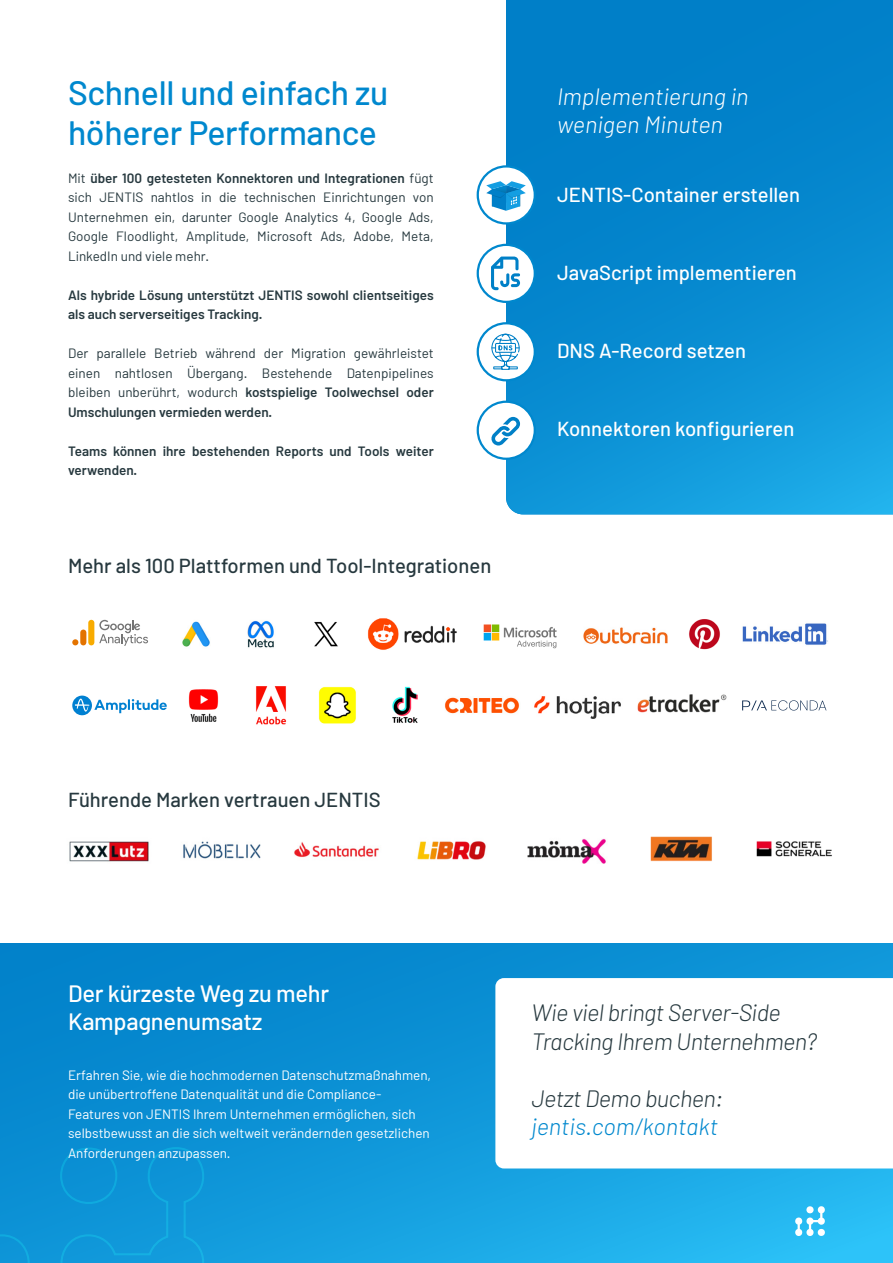
<style>
.page{position:relative;width:893px;height:1263px;background:#fff}
.page>*{position:absolute;margin:0;border:0;box-sizing:border-box;transform-origin:0 0}
.t1{font:500 33.75px/40.5px "Barlow";letter-spacing:-.01em;color:#0088ce}
.t2{font:italic 300 23.7px/28.3px "Barlow";letter-spacing:-.02em;color:#27393f}
.t3{font:500 23.7px/28.3px "Barlow";letter-spacing:-.01em;color:#fff}
.t4{font:italic 300 23.7px/28.3px "Barlow";letter-spacing:-.01em;color:#0088ce}
.t5{font:italic 300 23.7px/28.3px "Barlow";color:#fff}
.t6{font:500 20.25px "Barlow";color:#fff}
.t7{font:500 20.25px "Barlow";color:#27393f}
.t8{font:13.5px/19.5px "Barlow";color:#27393f;text-align:justify}
.t9{font:13.5px/19.5px "Barlow";color:#fff}
.t10{font:600 13.5px/19.5px "Barlow";color:#27393f}
.s1{font-weight:600}
.s2{color:#27393f}
</style>
<div class="page">
<svg style="left:0;top:943px;width:893px;height:320px;background:#0f96d8"></svg>
<svg style="left:0;top:1233px;width:39px;height:30px"></svg>
<svg style="left:51px;top:1147px;width:154px;height:116px;background:#0e95d7"></svg>
<svg style="left:795px;top:1206px;width:30px;height:30px"></svg>
<img style="left:637px;top:694px;width:90px;height:19px">
<img style="left:534px;top:696px;width:87px;height:22px">
<svg style="left:506px;top:0;width:387px;height:514px;background:#078bd0"></svg>
<img style="left:742px;top:623px;width:86px;height:22px">
<img style="left:188px;top:689px;width:31px;height:33px">
<img style="left:367px;top:618px;width:90px;height:32px">
<img style="left:583px;top:627px;width:84px;height:17px">
<img style="left:689px;top:619px;width:31px;height:31px">
<img style="left:318px;top:686px;width:38px;height:38px">
<img style="left:182px;top:621px;width:28px;height:26px">
<img style="left:247px;top:620px;width:27px;height:28px">
<img style="left:256px;top:686px;width:31px;height:39px">
<img style="left:314px;top:621px;width:24px;height:26px">
<img style="left:445px;top:697px;width:74px;height:17px">
<img style="left:392px;top:686px;width:26px;height:37px">
<svg style="left:99px;top:620px;width:49px;height:26px"></svg>
<div style="left:88px;top:620px;width:6px;height:25px;background:#f8ab00;border-radius:3px"></div>
<div style="left:80px;top:629px;width:6px;height:16px;background:#e37300;border-radius:3px"></div>
<svg style="left:72px;top:639px;width:6px;height:6px"></svg>
<svg style="left:478px;top:166px;width:57px;height:57px"></svg>
<div style="left:477px;top:165px;width:59px;height:60px;border:2px solid #0088ce;border-radius:50%"></div>
<div style="left:478px;top:245px;width:57px;height:57px;background:#fff;border-radius:50%"></div>
<div style="left:477px;top:244px;width:59px;height:59px;border:2px solid #0088ce;border-radius:50%"></div>
<div style="left:478px;top:323px;width:57px;height:57px;background:#fff;border-radius:50%"></div>
<div style="left:477px;top:322px;width:59px;height:59px;border:2px solid #0088ce;border-radius:50%"></div>
<div style="left:478px;top:402px;width:57px;height:57px;background:#fff;border-radius:50%"></div>
<div style="left:477px;top:401px;width:59px;height:59px;border:2px solid #0088ce;border-radius:50%"></div>
<img style="left:69px;top:838px;width:537px;height:26px">
<img style="left:650px;top:836px;width:182px;height:26px">
<svg style="left:486px;top:181px;width:40px;height:30px"></svg>
<svg style="left:491px;top:334px;width:29px;height:36px"></svg>
<svg style="left:491px;top:417px;width:29px;height:28px"></svg>
<svg style="left:491px;top:257px;width:29px;height:33px"></svg>
<svg style="left:742px;top:700px;width:84px;height:10px"></svg>
<svg style="left:72px;top:696px;width:95px;height:19px"></svg>
<img style="left:483px;top:624px;width:74px;height:25px">
<svg style="left:495px;top:978px;width:398px;height:190px"></svg>
<p class="t1" style="left:68px;top:72px;width:322px">Schnell und einfach zu höherer Performance</p>
<p class="t8" style="left:68px;top:168px;width:367px">Mit <span class="s1">über 100 getesteten Konnektoren und Integrationen</span> fügt sich JENTIS nahtlos in die technischen Einrichtungen von Unternehmen ein, darunter Google Analytics 4, Google Ads, Google Floodlight, Amplitude, Microsoft Ads, Adobe, Meta, LinkedIn und viele mehr.</p>
<p class="t10" style="left:68px;top:285px;width:367px">Als hybride Lösung unterstützt JENTIS sowohl clientseitiges als auch serverseitiges Tracking.</p>
<p class="t8" style="left:68px;top:343px;width:367px">Der parallele Betrieb während der Migration gewährleistet einen nahtlosen Übergang. Bestehende Datenpipelines bleiben unberührt, wodurch <span class="s1">kostspielige Toolwechsel oder Umschulungen vermieden werden.</span></p>
<p class="t10" style="left:68px;top:441px;width:367px">Teams können ihre bestehenden Reports und Tools weiter verwenden.</p>
<p class="t7" style="left:68px;top:553px;width:425px">Mehr als 100 Plattformen und Tool-Integrationen</p>
<p class="t5" style="left:557px;top:82px;width:193px">Implementierung in wenigen Minuten</p>
<p class="t6" style="left:557px;top:183px;width:245px">JENTIS-Container erstellen</p>
<p class="t6" style="left:557px;top:261px;width:241px">JavaScript implementieren</p>
<p class="t6" style="left:557px;top:339px;width:191px">DNS A-Record setzen</p>
<p class="t6" style="left:557px;top:417px;width:239px">Konnektoren konfigurieren</p>
<p class="t7" style="left:68px;top:787px;width:314px">Führende Marken vertrauen JENTIS</p>
<p class="t3" style="left:68px;top:979px;width:263px">Der kürzeste Weg zu mehr<br>Kampagnenumsatz</p>
<p class="t9" style="left:68px;top:1065px;width:364px">Erfahren Sie, wie die hochmodernen Datenschutzmaßnahmen, die unübertroffene Datenqualität und die Compliance-Features von JENTIS Ihrem Unternehmen ermöglichen, sich selbstbewusst an die sich weltweit verändernden gesetzlichen Anforderungen anzupassen.</p>
<p class="t2" style="left:531px;top:998px;width:287px">Wie viel bringt Server-Side<br>Tracking Ihrem Unternehmen?</p>
<p class="t4" style="left:531px;top:1083px;width:193px"><span class="s2">Jetzt Demo buchen: </span>jentis.com/kontakt</p>
</div>
